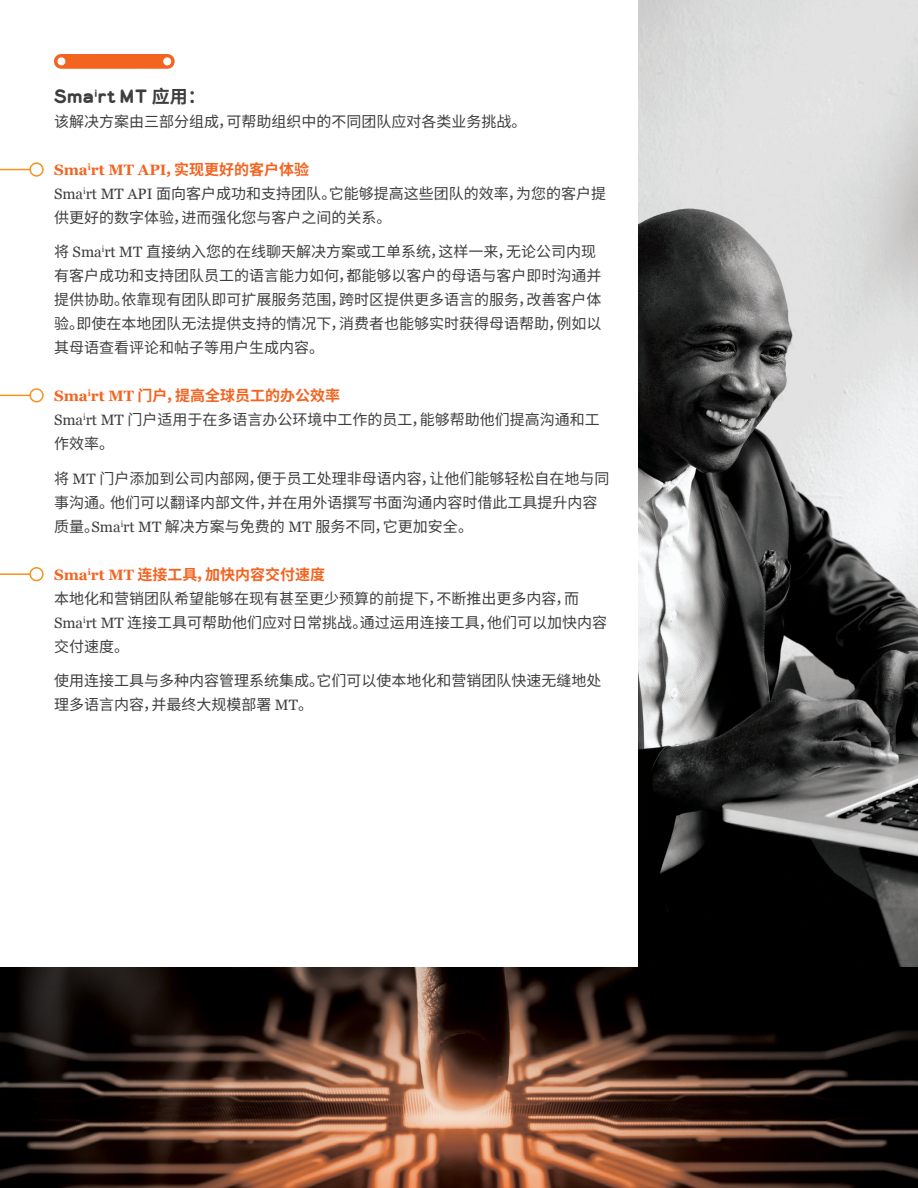
<style>
.page{position:relative;width:918px;height:1188px;background:#fff}
.page>*{position:absolute;margin:0;border:0;box-sizing:border-box;transform-origin:0 0}
.Lion_Intro{font:700 18px "Lionbridge Sans";letter-spacing:-.005em;color:#3e3e3f}
.Lion_Intro-2{font:15px/24px "Noto Sans CJ Ksc";color:#3e3e3f}
.Lion_Intro-3{font:700 15px "Noto Sans CJ Ksc";color:#f36421}
.Lion_Intro-4{font:700 15px "Georgia";color:#f36421}
.s1{font-family:"Noto Sans CJ Ksc"}
.s2{font-family:"Georgia"}
</style>
<div class="page">
<svg style="left:54px;top:54px;width:121px;height:15px;background:#f47337"></svg>
<div style="left:29px;top:162px;width:15px;height:15px;border:2px solid #f7931d;border-radius:50%"></div>
<hr style="left:0;top:169px;width:30px;height:1px;background:#f7931d">
<div style="left:29px;top:388px;width:15px;height:14px;border:2px solid #f7931d;border-radius:50%"></div>
<hr style="left:0;top:395px;width:30px;height:1px;background:#f7931d">
<div style="left:29px;top:567px;width:15px;height:14px;border:2px solid #f7931d;border-radius:50%"></div>
<hr style="left:0;top:573px;width:30px;height:2px;background:#f7931d">
<img style="left:638px;top:0;width:280px;height:967px">
<img style="left:0;top:967px;width:918px;height:221px">
<p class="Lion_Intro" style="left:54px;top:83px;width:153px">Sma<sup>i</sup>rt MT <span class="s1">应用：</span></p>
<p class="Lion_Intro-2" style="left:54px;top:110px;width:474px">该解决方案由三部分组成，可帮助组织中的不同团队应对各类业务挑战。</p>
<p class="Lion_Intro-4" style="left:54px;top:158px;width:257px">Sma<sup>i</sup>rt MT API<span class="s1">，实现更好的客户体验</span></p>
<p class="Lion_Intro-2" style="left:54px;top:182px;width:554px"><span class="s2">Sma</span><sup>i</sup><span class="s2">rt MT API</span> 面向客户成功和支持团队。它能够提高这些团队的效率，为您的客户提供更好的数字体验，进而强化您与客户之间的关系。</p>
<p class="Lion_Intro-2" style="left:54px;top:240px;width:549px">将 <span class="s2">Sma</span><sup>i</sup><span class="s2">rt MT</span> 直接纳入您的在线聊天解决方案或工单系统，这样一来，无论公司内现有客户成功和支持团队员工的语言能力如何，都能够以客户的母语与客户即时沟通并提供协助。依靠现有团队即可扩展服务范围，跨时区提供更多语言的服务，改善客户体验。即使在本地团队无法提供支持的情况下，消费者也能够实时获得母语帮助，例如以其母语查看评论和帖子等用户生成内容。</p>
<p class="Lion_Intro-3" style="left:54px;top:387px;width:288px"><span class="s2">Sma</span><sup>i</sup><span class="s2">rt MT</span> 门户，提高全球员工的办公效率</p>
<p class="Lion_Intro-2" style="left:54px;top:408px;width:547px"><span class="s2">Sma</span><sup>i</sup><span class="s2">rt MT</span> 门户适用于在多语言办公环境中工作的员工，能够帮助他们提高沟通和工作效率。</p>
<p class="Lion_Intro-2" style="left:54px;top:467px;width:557px">将 <span class="s2">MT</span> 门户添加到公司内部网，便于员工处理非母语内容，让他们能够轻松自在地与同事沟通。他们可以翻译内部文件，并在用外语撰写书面沟通内容时借此工具提升内容质量。<span class="s2">Sma</span><sup>i</sup><span class="s2">rt MT</span> 解决方案与免费的 <span class="s2">MT</span> 服务不同，它更加安全。</p>
<p class="Lion_Intro-3" style="left:54px;top:566px;width:273px"><span class="s2">Sma</span><sup>i</sup><span class="s2">rt MT</span> 连接工具，加快内容交付速度</p>
<p class="Lion_Intro-2" style="left:54px;top:587px;width:555px">本地化和营销团队希望能够在现有甚至更少预算的前提下，不断推出更多内容，而<br><span class="s2">Sma</span><sup>i</sup><span class="s2">rt MT</span> 连接工具可帮助他们应对日常挑战。通过运用连接工具，他们可以加快内容交付速度。</p>
<p class="Lion_Intro-2" style="left:54px;top:669px;width:549px">使用连接工具与多种内容管理系统集成。它们可以使本地化和营销团队快速无缝地处理多语言内容，并最终大规模部署 <span class="s2">MT</span>。</p>
</div>
